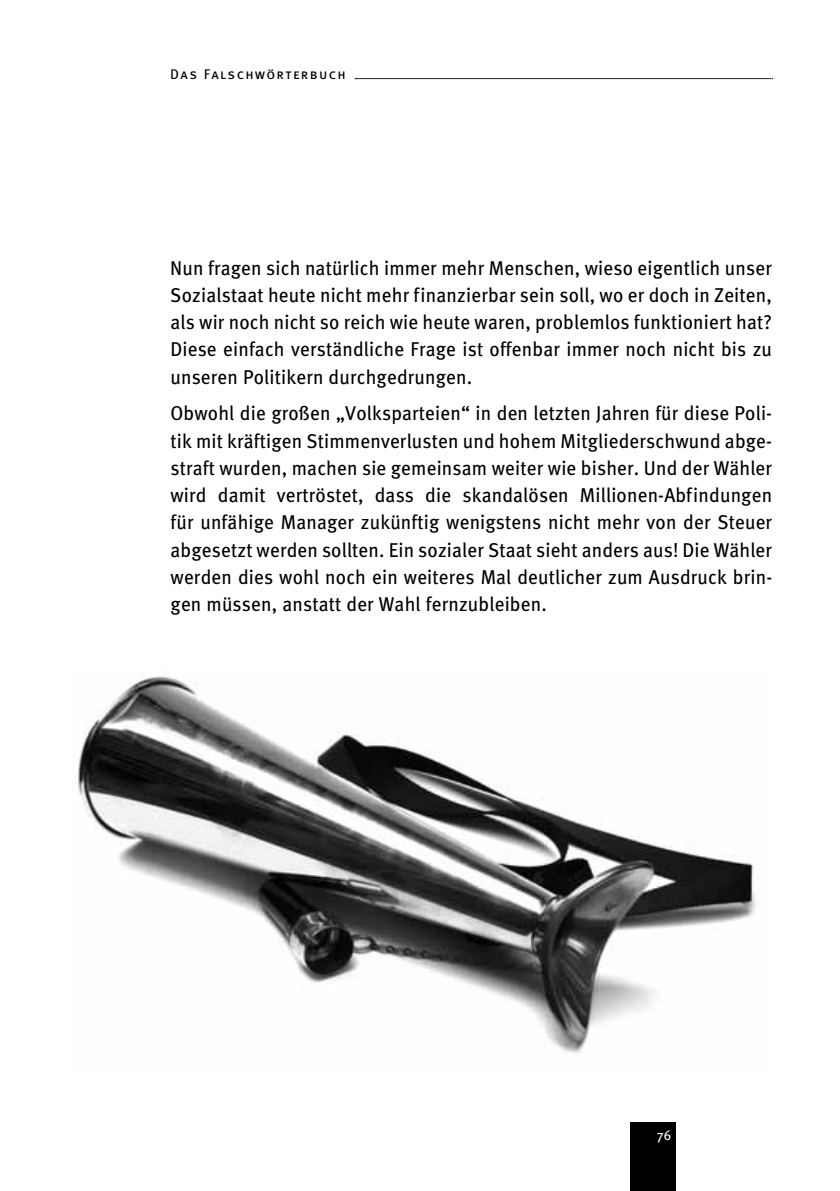
<style>
.page{position:relative;width:840px;height:1191px;background:#fff}
.page>*{position:absolute;margin:0;border:0;box-sizing:border-box;transform-origin:0 0}
.t1{font:20px/27.2px "Meta";letter-spacing:.01em;color:#000;text-align:justify;scale:.96 1}
.t2{font:14px "Meta Book Caps";letter-spacing:.1em;color:#000}
.t3{font:14px "Meta";color:#fff;scale:.96 1}
</style>
<div class="page">
<img style="left:74px;top:676px;width:683px;height:377px">
<div style="left:629px;top:1123px;width:46px;height:68px;background:#000"></div>
<svg style="left:355px;top:78px;width:417px;height:1px"></svg>
<p class="t2" style="left:170px;top:66px;width:177px">Das Falschwörterbuch</p>
<p class="t1" style="left:170px;top:254px;width:628px">Nun fragen sich natürlich immer mehr Menschen, wieso eigentlich unser Sozialstaat heute nicht mehr finanzierbar sein soll, wo er doch in Zeiten, als wir noch nicht so reich wie heute waren, problemlos funktioniert hat?<br>Diese einfach verständliche Frage ist offenbar immer noch nicht bis zu unseren Politikern durchgedrungen.</p>
<p class="t1" style="left:170px;top:399px;width:628px">Obwohl die großen „Volksparteien“ in den letzten Jahren für diese Poli&shy;tik mit kräftigen Stimmenverlusten und hohem Mitgliederschwund abge&shy;straft wurden, machen sie gemeinsam weiter wie bisher. Und der Wähler wird damit vertröstet, dass die skandalösen Millionen-Abfindungen für unfähige Manager zukünftig wenigstens nicht mehr von der Steuer abgesetzt werden sollten. Ein sozialer Staat sieht anders aus! Die Wähler werden dies wohl noch ein weiteres Mal deutlicher zum Ausdruck brin&shy;gen müssen, anstatt der Wahl fernzubleiben.</p>
<p class="t3" style="left:656px;top:1126px;width:16px">76</p>
</div>
